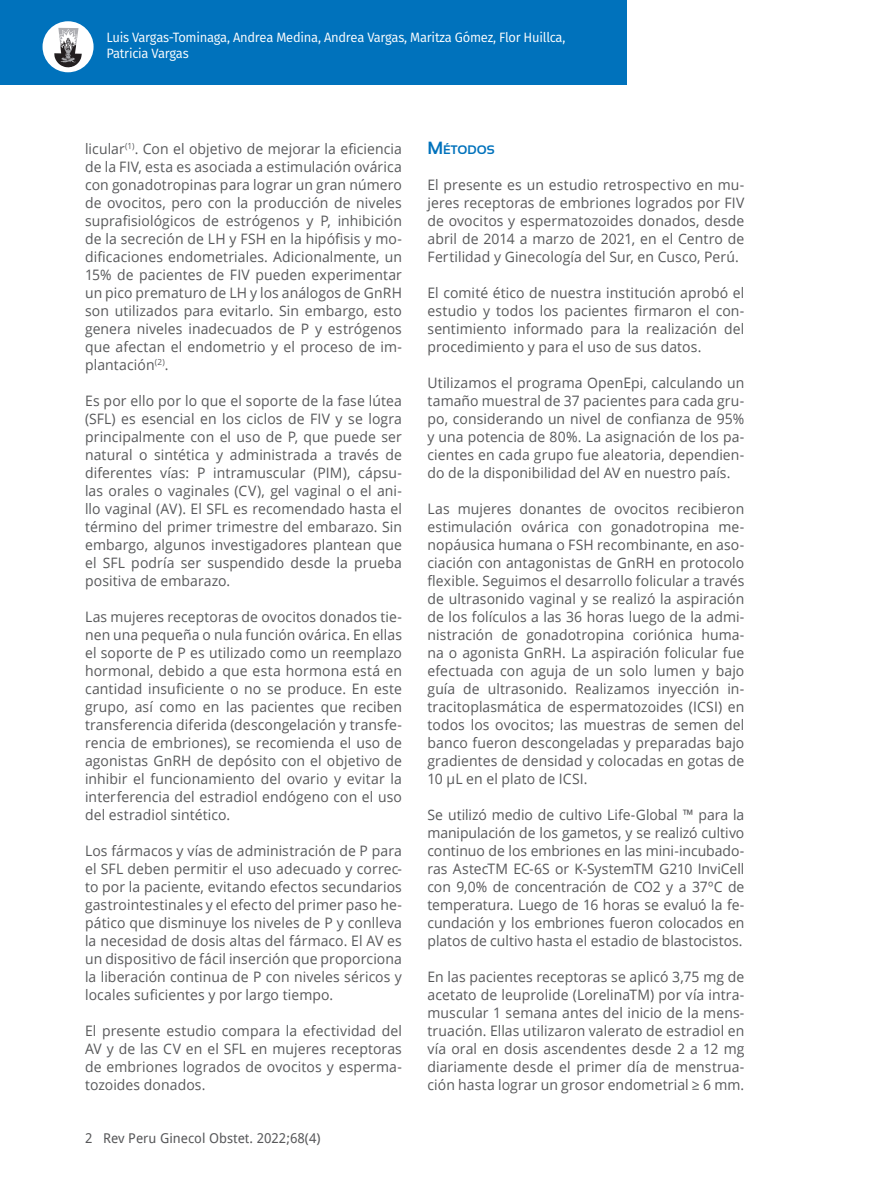
<style>
.page{position:relative;width:872px;height:1191px;background:#fff}
.page>*{position:absolute;margin:0;border:0;box-sizing:border-box;transform-origin:0 0}
.t1{font:14.4px/18px "Open Sans";letter-spacing:.005em;color:#57585a;text-align:justify}
.t2{font:13.5px/16.2px "Fira Sans";letter-spacing:-.02em;color:#fff;scale:.96 1}
.t3{font:13.5px "Droid Sans";color:#57585a}
.t4{font:700 12.3px "Sansation";color:#0072bc}
.s1{font-size:17.7px}
</style>
<div class="page">
<div style="left:0;top:0;width:626px;height:85px;background:#0072bc"></div>
<div style="left:43px;top:21px;width:51px;height:51px;background:#fff;border-radius:50%"></div>
<svg style="left:54px;top:28px;width:28px;height:40px"></svg>
<p class="t2" style="left:106px;top:29px;width:480px">Luis Vargas-Tominaga, Andrea Medina, Andrea Vargas, Maritza Gómez, Flor Huillca,<br>Patricia Vargas</p>
<p class="t1" style="left:85px;top:139px;width:318px">licular<sup>(1)</sup>. Con el objetivo de mejorar la eficiencia de la FIV, esta es asociada a estimulación ovárica con gonadotropinas para lograr un gran número de ovocitos, pero con la producción de niveles suprafisiológicos de estrógenos y P, inhibición de la secreción de LH y FSH en la hipófisis y mo&shy;dificaciones endometriales. Adicionalmente, un 15% de pacientes de FIV pueden experimentar un pico prematuro de LH y los análogos de GnRH son utilizados para evitarlo. Sin embargo, esto genera niveles inadecuados de P y estrógenos que afectan el endometrio y el proceso de im&shy;plantación<sup>(2)</sup>.</p>
<p class="t1" style="left:85px;top:391px;width:318px">Es por ello por lo que el soporte de la fase lútea (SFL) es esencial en los ciclos de FIV y se logra principalmente con el uso de P, que puede ser natural o sintética y administrada a través de diferentes vías: P intramuscular (PIM), cápsu&shy;las orales o vaginales (CV), gel vaginal o el ani&shy;llo vaginal (AV). El SFL es recomendado hasta el término del primer trimestre del embarazo. Sin embargo, algunos investigadores plantean que el SFL podría ser suspendido desde la prueba positiva de embarazo.</p>
<p class="t1" style="left:85px;top:607px;width:318px">Las mujeres receptoras de ovocitos donados tie&shy;nen una pequeña o nula función ovárica. En ellas el soporte de P es utilizado como un reemplazo hormonal, debido a que esta hormona está en cantidad insuficiente o no se produce. En este grupo, así como en las pacientes que reciben transferencia diferida (descongelación y transfe&shy;rencia de embriones), se recomienda el uso de agonistas GnRH de depósito con el objetivo de inhibir el funcionamiento del ovario y evitar la interferencia del estradiol endógeno con el uso del estradiol sintético.</p>
<p class="t1" style="left:85px;top:841px;width:318px">Los fármacos y vías de administración de P para el SFL deben permitir el uso adecuado y correc&shy;to por la paciente, evitando efectos secundarios gastrointestinales y el efecto del primer paso he&shy;pático que disminuye los niveles de P y conlleva la necesidad de dosis altas del fármaco. El AV es un dispositivo de fácil inserción que proporciona la liberación continua de P con niveles séricos y locales suficientes y por largo tiempo.</p>
<p class="t1" style="left:85px;top:1021px;width:318px">El presente estudio compara la efectividad del AV y de las CV en el SFL en mujeres receptoras de embriones logrados de ovocitos y esperma&shy;tozoides donados.</p>
<p class="t3" style="left:85px;top:1128px;width:237px">2 Rev Peru Ginecol Obstet. 2022;68(4)</p>
<p class="t4" style="left:427px;top:143px;width:69px"><span class="s1">M</span>ÉTODOS</p>
<p class="t1" style="left:427px;top:175px;width:318px">El presente es un estudio retrospectivo en mu&shy;jeres receptoras de embriones logrados por FIV de ovocitos y espermatozoides donados, desde abril de 2014 a marzo de 2021, en el Centro de Fertilidad y Ginecología del Sur, en Cusco, Perú.</p>
<p class="t1" style="left:427px;top:283px;width:318px">El comité ético de nuestra institución aprobó el estudio y todos los pacientes firmaron el con&shy;sentimiento informado para la realización del procedimiento y para el uso de sus datos.</p>
<p class="t1" style="left:427px;top:373px;width:318px">Utilizamos el programa OpenEpi, calculando un tamaño muestral de 37 pacientes para cada gru&shy;po, considerando un nivel de confianza de 95% y una potencia de 80%. La asignación de los pa&shy;cientes en cada grupo fue aleatoria, dependien&shy;do de la disponibilidad del AV en nuestro país.</p>
<p class="t1" style="left:427px;top:499px;width:318px">Las mujeres donantes de ovocitos recibieron estimulación ovárica con gonadotropina me&shy;nopáusica humana o FSH recombinante, en aso&shy;ciación con antagonistas de GnRH en protocolo flexible. Seguimos el desarrollo folicular a través de ultrasonido vaginal y se realizó la aspiración de los folículos a las 36 horas luego de la admi&shy;nistración de gonadotropina coriónica huma&shy;na o agonista GnRH. La aspiración folicular fue efectuada con aguja de un solo lumen y bajo guía de ultrasonido. Realizamos inyección in&shy;tracitoplasmática de espermatozoides (ICSI) en todos los ovocitos; las muestras de semen del banco fueron descongeladas y preparadas bajo gradientes de densidad y colocadas en gotas de 10 μL en el plato de ICSI.</p>
<p class="t1" style="left:427px;top:805px;width:318px">Se utilizó medio de cultivo Life-Global ™ para la manipulación de los gametos, y se realizó cultivo continuo de los embriones en las mini-incubado&shy;ras AstecTM EC-6S or K-SystemTM G210 InviCell con 9,0% de concentración de CO2 y a 37ºC de temperatura. Luego de 16 horas se evaluó la fe&shy;cundación y los embriones fueron colocados en platos de cultivo hasta el estadio de blastocistos.</p>
<p class="t1" style="left:427px;top:967px;width:318px">En las pacientes receptoras se aplicó 3,75 mg de acetato de leuprolide (LorelinaTM) por vía intra&shy;muscular 1 semana antes del inicio de la mens&shy;truación. Ellas utilizaron valerato de estradiol en vía oral en dosis ascendentes desde 2 a 12 mg diariamente desde el primer día de menstrua&shy;ción hasta lograr un grosor endometrial ≥ 6 mm.</p>
</div>
